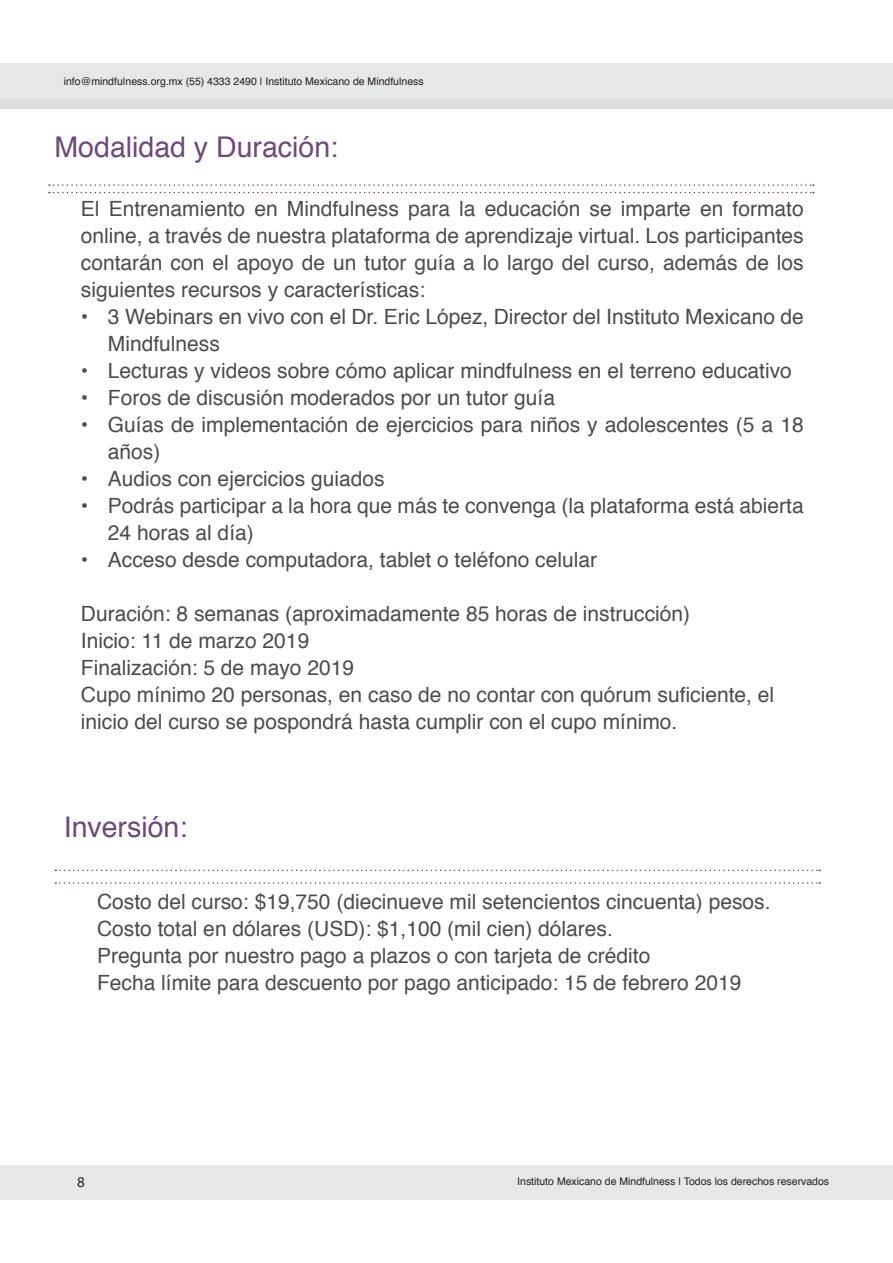
<style>
.page{position:relative;width:893px;height:1263px;background:#fff}
.page>*{position:absolute;margin:0;border:0;box-sizing:border-box;transform-origin:0 0}
.t1{font:28.5px "Helvetica";color:#6d4979}
.t2{font:21px/27px "Helvetica";color:#4b4c4d}
.t3{font:15px "Myriad Pro";color:#231f20}
.t4{font:10.5px "Helvetica";color:#231f20}
</style>
<div class="page">
<div style="left:0;top:1165px;width:893px;height:34px;background:#e6e7e9"></div>
<div style="left:0;top:64px;width:893px;height:34px;background:#e6e7e9"></div>
<div style="left:0;top:98px;width:893px;height:10px;background:#dcdddf"></div>
<svg style="left:49px;top:192px;width:765px;height:1px"></svg>
<svg style="left:49px;top:184px;width:765px;height:2px"></svg>
<svg style="left:55px;top:870px;width:765px;height:1px"></svg>
<svg style="left:55px;top:882px;width:765px;height:2px"></svg>
<p class="t4" style="left:64px;top:73px;width:361px">info@mindfu|ness.org.mx (55) 4333 2490 | Instituto Mexicano de Mindfulness</p>
<p class="t1" style="left:55px;top:125px;width:285px">Modalidad y Duración:</p>
<p class="t2" style="left:81px;top:196px;width:724px;text-align:justify">El Entrenamiento en Mindfulness para la educación se imparte en formato online, a través de nuestra plataforma de aprendizaje virtual. Los participantes contarán con el apoyo de un tutor guía a lo largo del curso, además de los siguientes recursos y características:</p>
<p class="t2" style="left:108px;top:304px;width:697px;text-indent:-27px">• 3 Webinars en vivo con el Dr. Eric López, Director del Instituto Mexicano de<br>Mindfulness</p>
<p class="t2" style="left:81px;top:358px;width:712px">• Lecturas y videos sobre cómo aplicar mindfulness en el terreno educativo</p>
<p class="t2" style="left:81px;top:385px;width:476px">• Foros de discusión moderados por un tutor guía</p>
<p class="t2" style="left:108px;top:412px;width:697px;text-indent:-27px">• Guías de implementación de ejercicios para niños y adolescentes (5 a 18 años)</p>
<p class="t2" style="left:81px;top:466px;width:305px">• Audios con ejercicios guiados</p>
<p class="t2" style="left:108px;top:493px;width:697px;text-indent:-27px">• Podrás participar a la hora que más te convenga (la plataforma está abierta<br>24 horas al día)</p>
<p class="t2" style="left:81px;top:547px;width:518px">• Acceso desde computadora, tablet o teléfono celular</p>
<p class="t2" style="left:81px;top:601px;width:611px">Duración: 8 semanas (aproximadamente 85 horas de instrucción)</p>
<p class="t2" style="left:81px;top:628px;width:230px">Inicio: 11 de marzo 2019</p>
<p class="t2" style="left:81px;top:655px;width:275px">Finalización: 5 de mayo 2019</p>
<p class="t2" style="left:81px;top:682px;width:695px">Cupo mínimo 20 personas, en caso de no contar con quórum suficiente, el inicio del curso se pospondrá hasta cumplir con el cupo mínimo.</p>
<p class="t1" style="left:64px;top:805px;width:125px">Inversión:</p>
<p class="t2" style="left:97px;top:888px;width:675px">Costo del curso: $19,750 (diecinueve mil setencientos cincuenta) pesos.</p>
<p class="t2" style="left:97px;top:915px;width:517px">Costo total en dólares (USD): $1,100 (mil cien) dólares.</p>
<p class="t2" style="left:97px;top:942px;width:555px">Pregunta por nuestro pago a plazos o con tarjeta de crédito</p>
<p class="t2" style="left:97px;top:969px;width:646px">Fecha límite para descuento por pago anticipado: 15 de febrero 2019</p>
<p class="t3" style="left:77px;top:1173px;width:9px">8</p>
<p class="t4" style="left:517px;top:1173px;width:313px">Instituto Mexicano de Mindfulness | Todos los derechos reservados</p>
</div>
